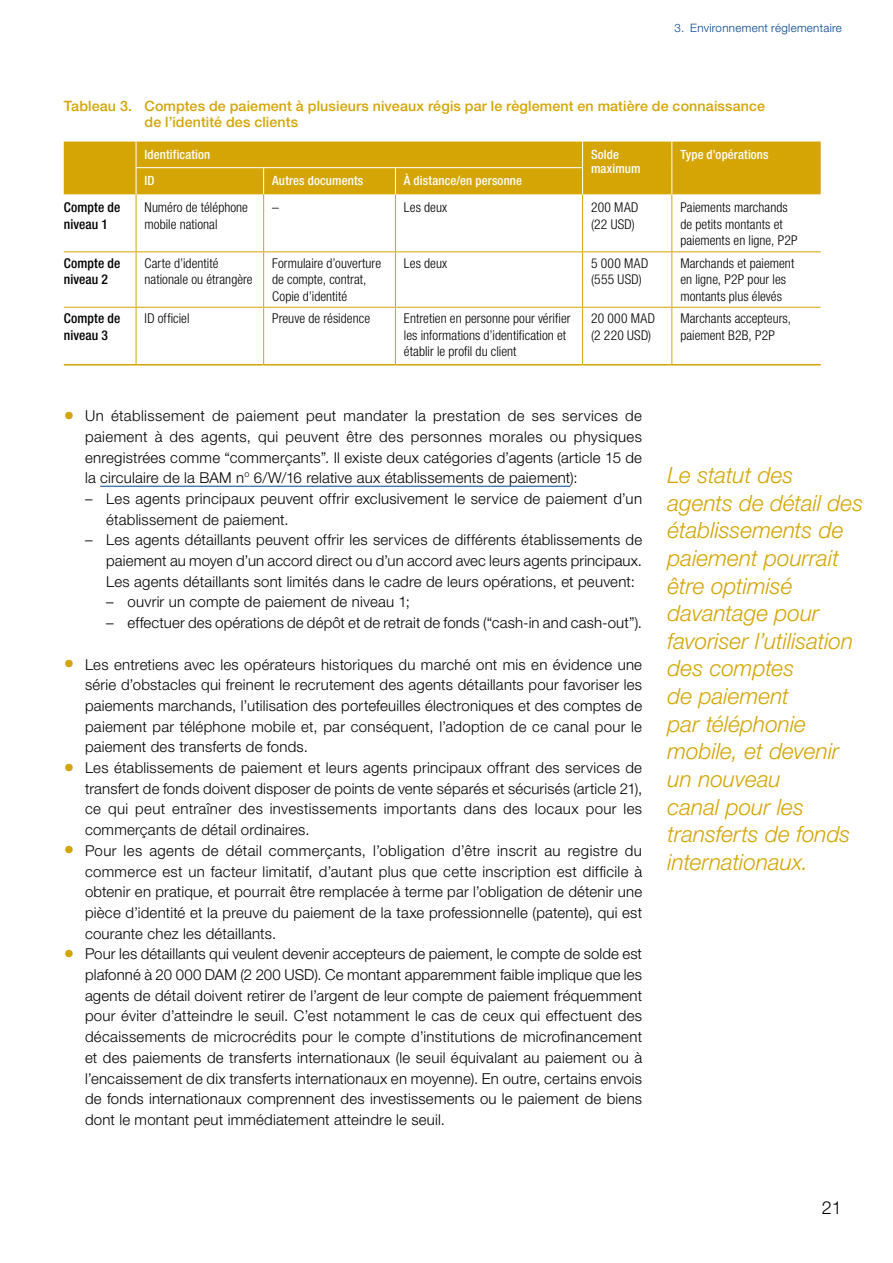
<style>
.page{position:relative;width:893px;height:1263px;background:#fff}
.page>*{position:absolute;margin:0;border:0;box-sizing:border-box;transform-origin:0 0}
.t1{font:italic 300 22.5px/27.6px "Helvetica Neue LT Std";color:#d4a504}
.t2{font:300 18px "Helvetica Neue LT Std";color:#000}
.t3{font:300 15px/20.7px "Helvetica Neue LT Std";letter-spacing:.015em;color:#000;text-align:justify}
.t4{font:500 14.25px/16.5px "Helvetica Neue LT Std";letter-spacing:.01em;color:#d4a504}
.t5{font:300 condensed 13.5px/16.5px "Helvetica Neue LT Std";letter-spacing:.005em;color:#000}
.t6{font:500 condensed 13.5px/16.5px "Helvetica Neue LT Std";letter-spacing:.005em;color:#000}
.t7{font:300 condensed 13.5px/16.5px "Helvetica Neue LT Std";letter-spacing:.025em;color:#000}
.t8{font:500 condensed 12.75px/13.5px "Helvetica Neue LT Std";letter-spacing:.01em;color:#fff}
.t9{font:300 11.55px "Helvetica Neue LT Std";letter-spacing:.025em;color:#01438f}
.s1{font-weight:800;font-size:21px;color:#d4a504}
</style>
<div class="page">
<hr style="left:100px;top:486px;width:145px;height:1px;background:#01438f">
<hr style="left:250px;top:486px;width:320px;height:1px;background:#01438f">
<hr style="left:136px;top:194px;width:1px;height:57px;background:#d4a504">
<hr style="left:263px;top:194px;width:1px;height:57px;background:#d4a504">
<hr style="left:395px;top:194px;width:1px;height:57px;background:#d4a504">
<hr style="left:582px;top:194px;width:1px;height:57px;background:#d4a504">
<hr style="left:671px;top:194px;width:1px;height:57px;background:#d4a504">
<hr style="left:136px;top:252px;width:1px;height:55px;background:#d4a504">
<hr style="left:263px;top:252px;width:1px;height:55px;background:#d4a504">
<hr style="left:395px;top:252px;width:1px;height:55px;background:#d4a504">
<hr style="left:582px;top:252px;width:1px;height:55px;background:#d4a504">
<hr style="left:671px;top:252px;width:1px;height:55px;background:#d4a504">
<hr style="left:136px;top:308px;width:1px;height:56px;background:#d4a504">
<hr style="left:263px;top:308px;width:1px;height:56px;background:#d4a504">
<hr style="left:395px;top:308px;width:1px;height:56px;background:#d4a504">
<hr style="left:582px;top:308px;width:1px;height:56px;background:#d4a504">
<hr style="left:671px;top:308px;width:1px;height:56px;background:#d4a504">
<hr style="left:64px;top:364px;width:72px;height:1px;background:#d4a504">
<hr style="left:136px;top:364px;width:128px;height:1px;background:#d4a504">
<hr style="left:264px;top:364px;width:131px;height:1px;background:#d4a504">
<hr style="left:395px;top:364px;width:188px;height:1px;background:#d4a504">
<hr style="left:583px;top:364px;width:89px;height:1px;background:#d4a504">
<hr style="left:672px;top:364px;width:149px;height:1px;background:#d4a504">
<hr style="left:64px;top:251px;width:72px;height:1px;background:#d4a504">
<hr style="left:136px;top:251px;width:128px;height:1px;background:#d4a504">
<hr style="left:264px;top:251px;width:131px;height:1px;background:#d4a504">
<hr style="left:395px;top:251px;width:188px;height:1px;background:#d4a504">
<hr style="left:583px;top:251px;width:89px;height:1px;background:#d4a504">
<hr style="left:672px;top:251px;width:149px;height:1px;background:#d4a504">
<hr style="left:64px;top:307px;width:72px;height:1px;background:#d4a504">
<hr style="left:136px;top:307px;width:128px;height:1px;background:#d4a504">
<hr style="left:264px;top:307px;width:131px;height:1px;background:#d4a504">
<hr style="left:395px;top:307px;width:188px;height:1px;background:#d4a504">
<hr style="left:583px;top:307px;width:89px;height:1px;background:#d4a504">
<hr style="left:672px;top:307px;width:149px;height:1px;background:#d4a504">
<div style="left:64px;top:142px;width:757px;height:52px;background:#d4a504"></div>
<hr style="left:136px;top:167px;width:128px;height:1px;background:#fff">
<hr style="left:264px;top:167px;width:131px;height:1px;background:#fff">
<hr style="left:395px;top:167px;width:188px;height:1px;background:#fff">
<p class="t9" style="left:674px;top:20px;width:169px">3. Environnement réglementaire</p>
<p class="t4" style="left:145px;top:97px;width:622px;text-indent:-81px">Tableau 3. Comptes de paiement à plusieurs niveaux régis par le règlement en matière de connaissance de l’identité des clients</p>
<p class="t8" style="left:145px;top:148px;width:67px">Identification</p>
<p class="t8" style="left:591px;top:148px;width:51px">Solde maximum</p>
<p class="t8" style="left:680px;top:148px;width:90px">Type d’opérations</p>
<p class="t8" style="left:145px;top:174px;width:12px">ID</p>
<p class="t8" style="left:272px;top:174px;width:93px">Autres documents</p>
<p class="t8" style="left:404px;top:174px;width:120px">À distance/en personne</p>
<p class="t6" style="left:64px;top:199px;width:58px">Compte de niveau 1</p>
<p class="t5" style="left:145px;top:199px;width:105px">Numéro de téléphone mobile national</p>
<p class="t5" style="left:272px;top:199px;width:8px">–</p>
<p class="t5" style="left:404px;top:199px;width:45px">Les deux</p>
<p class="t7" style="left:591px;top:199px;width:49px">200 MAD (22 USD)</p>
<p class="t5" style="left:680px;top:199px;width:119px">Paiements marchands de petits montants et paiements en ligne, P2P</p>
<p class="t6" style="left:64px;top:255px;width:58px">Compte de niveau 2</p>
<p class="t5" style="left:145px;top:255px;width:110px">Carte d’identité nationale ou étrangère</p>
<p class="t5" style="left:272px;top:255px;width:110px">Formulaire d’ouverture de compte, contrat,<br>Copie d’identité</p>
<p class="t5" style="left:404px;top:255px;width:45px">Les deux</p>
<p class="t7" style="left:591px;top:255px;width:59px">5 000 MAD (555 USD)</p>
<p class="t5" style="left:680px;top:255px;width:115px">Marchands et paiement en ligne, P2P pour les montants plus élevés</p>
<p class="t6" style="left:64px;top:310px;width:58px">Compte de niveau 3</p>
<p class="t5" style="left:145px;top:310px;width:46px">ID officiel</p>
<p class="t5" style="left:272px;top:310px;width:99px">Preuve de résidence</p>
<p class="t5" style="left:404px;top:310px;width:168px">Entretien en personne pour vérifier les informations d’identification et établir le profil du client</p>
<p class="t7" style="left:591px;top:310px;width:65px">20 000 MAD (2 220 USD)</p>
<p class="t5" style="left:680px;top:310px;width:112px">Marchants accepteurs, paiement B2B, P2P</p>
<p class="t3" style="left:85px;top:405px;width:559px;text-indent:-21px"><span class="s1">•</span> Un établissement de paiement peut mandater la prestation de ses services de paiement à des agents, qui peuvent être des personnes morales ou physiques enregistrées comme “commerçants”. Il existe deux catégories d’agents (article 15 de la circulaire de la BAM n<sup>o</sup> 6/W/16 relative aux établissements de paiement):</p>
<p class="t3" style="left:106px;top:488px;width:537px;text-indent:-21px">– Les agents principaux peuvent offrir exclusivement le service de paiement d’un établissement de paiement.</p>
<p class="t3" style="left:106px;top:529px;width:537px;text-indent:-21px">– Les agents détaillants peuvent offrir les services de différents établissements de paiement au moyen d’un accord direct ou d’un accord avec leurs agents principaux.<br>Les agents détaillants sont limités dans le cadre de leurs opérations, et peuvent:</p>
<p class="t3" style="left:106px;top:591px;width:305px">– ouvrir un compte de paiement de niveau 1;</p>
<p class="t3" style="left:106px;top:612px;width:537px">– effectuer des opérations de dépôt et de retrait de fonds (“cash-in and cash‑out”).</p>
<p class="t3" style="left:85px;top:653px;width:559px;text-indent:-21px"><span class="s1">•</span> Les entretiens avec les opérateurs historiques du marché ont mis en évidence une série d’obstacles qui freinent le recrutement des agents détaillants pour favoriser les paiements marchands, l’utilisation des portefeuilles électroniques et des comptes de paiement par téléphone mobile et, par conséquent, l’adoption de ce canal pour le paiement des transferts de fonds.</p>
<p class="t3" style="left:85px;top:757px;width:559px;text-indent:-21px"><span class="s1">•</span> Les établissements de paiement et leurs agents principaux offrant des services de transfert de fonds doivent disposer de points de vente séparés et sécurisés (article 21), ce qui peut entraîner des investissements importants dans des locaux pour les commerçants de détail ordinaires.</p>
<p class="t3" style="left:85px;top:840px;width:559px;text-indent:-21px"><span class="s1">•</span> Pour les agents de détail commerçants, l’obligation d’être inscrit au registre du commerce est un facteur limitatif, d’autant plus que cette inscription est difficile à obtenir en pratique, et pourrait être remplacée à terme par l’obligation de détenir une pièce d’identité et la preuve du paiement de la taxe professionnelle (patente), qui est courante chez les détaillants.</p>
<p class="t3" style="left:85px;top:943px;width:559px;text-indent:-21px"><span class="s1">•</span> Pour les détaillants qui veulent devenir accepteurs de paiement, le compte de solde est plafonné à 20 000 DAM (2 200 USD). Ce montant apparemment faible implique que les agents de détail doivent retirer de l’argent de leur compte de paiement fréquemment pour éviter d’atteindre le seuil. C’est notamment le cas de ceux qui effectuent des décaissements de microcrédits pour le compte d’institutions de microfinancement et des paiements de transferts internationaux (le seuil équivalant au paiement ou à l’encaissement de dix transferts internationaux en moyenne). En outre, certains envois de fonds internationaux comprennent des investissements ou le paiement de biens dont le montant peut immédiatement atteindre le seuil.</p>
<p class="t1" style="left:668px;top:461px;width:197px">Le statut des agents de détail des établissements de paiement pourrait être optimisé davantage pour favoriser l’utilisation des comptes<br>de paiement<br>par téléphonie mobile, et devenir un nouveau<br>canal pour les transferts de fonds internationaux.</p>
<p class="t2" style="left:822px;top:1196px;width:22px">21</p>
</div>
